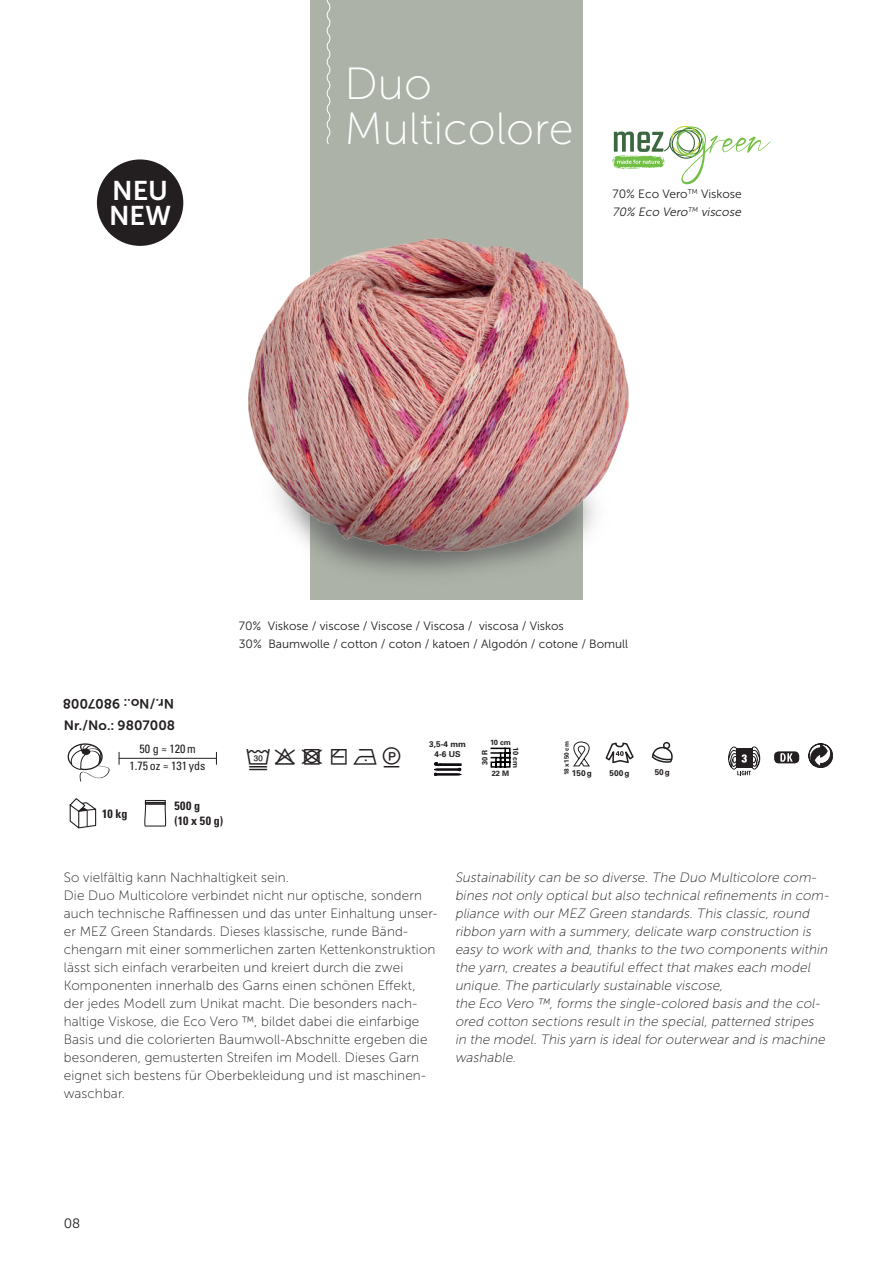
<style>
.page{position:relative;width:893px;height:1263px;background:#fff}
.page>*{position:absolute;margin:0;border:0;box-sizing:border-box;transform-origin:0 0}
.t1{font:45px/45px "Museo Sans 100";color:#fff}
.t2{font:27px/25.2px "Museo Sans 700";color:#fff}
.t3{font:13.5px/18px "Museo Sans 100";letter-spacing:.01em;color:#231f20}
.t4{font:italic 13.5px/18px "Museo Sans 100";color:#231f20}
.t5{font:13.5px "Museo Sans 700";color:#231f20}
.t6{font:13.5px "Museo Sans 300";color:#231f20}
.t7{font:12px/18px "Museo Sans 300";color:#231f20}
.t8{font:condensed 12px/17px "Univers LT Std";color:#231f20;text-align:center}
.t9{font:700 condensed 12px/15px "Univers LT Std";letter-spacing:.03em;color:#231f20}
.t10{font:700 8.25px/9.9px "Univers LT Std";color:#231f20;text-align:center}
.t11{font:700 7.5px "Univers LT Std";color:#231f20}
.t12{font:700 6.3px "Univers LT Std";color:#231f20}
.s1{font-style:italic}
</style>
<div class="page">
<div style="left:310px;top:0;width:273px;height:599px;background:#acb2a7"></div>
<svg style="left:326px;top:0;width:5px;height:144px"></svg>
<svg style="left:70px;top:798px;width:26px;height:30px"></svg>
<div style="left:145px;top:800px;width:21px;height:5px;border:1px solid #231f20"></div>
<svg style="left:144px;top:802px;width:22px;height:24px"></svg>
<hr style="left:119px;top:758px;width:97px;height:1px;background:#231f20">
<svg style="left:119px;top:752px;width:1px;height:13px"></svg>
<svg style="left:216px;top:752px;width:1px;height:13px"></svg>
<div style="left:68px;top:743px;width:35px;height:27px;border:1px solid #231f20;border-radius:50%"></div>
<svg style="left:69px;top:744px;width:41px;height:38px"></svg>
<svg style="left:809px;top:744px;width:24px;height:24px"></svg>
<svg style="left:434px;top:762px;width:27px;height:14px"></svg>
<svg style="left:490px;top:748px;width:20px;height:20px"></svg>
<svg style="left:573px;top:741px;width:17px;height:25px"></svg>
<svg style="left:606px;top:742px;width:28px;height:21px"></svg>
<svg style="left:652px;top:742px;width:21px;height:21px"></svg>
<svg style="left:728px;top:746px;width:32px;height:29px"></svg>
<div style="left:97px;top:159px;width:86px;height:87px;background:#231f20;border-radius:50%"></div>
<div style="left:774px;top:751px;width:25px;height:12px;background:#231f20;border-radius:4px"></div>
<svg style="left:780px;top:753px;width:13px;height:9px"></svg>
<svg style="left:613px;top:126px;width:158px;height:58px"></svg>
<img style="left:248px;top:238px;width:381px;height:336px">
<h2 class="t2" style="left:109px;top:178px;width:64px">NEU<br>NEW</h2>
<h1 class="t1" style="left:345px;top:62px;width:231px">Duo<br>Multicolore</h1>
<p class="t7" style="left:613px;top:185px;width:132px">70% Eco Vero<sup>TM</sup> Viskose<br><span class="s1">70% Eco Vero</span><sup>TM</sup> <span class="s1">viscose</span></p>
<p class="t5" style="left:174px;top:711px;width:113px;rotate:-180deg">Nr. / No.: 9807008</p>
<p class="t5" style="left:64px;top:718px;width:113px">Nr. / No.: 9807008</p>
<p class="t7" style="left:239px;top:617px;width:391px">70% Viskose / viscose / Viscose / Viscosa / viscosa / Viskos<br>30 % Baumwolle / cotton / coton / katoen / Algodón / cotone / Bomull</p>
<p class="t8" style="left:130px;top:740px;width:77px">50 g ≈ 120m<br>1.75oz ≈ 131 yds</p>
<p class="t10" style="left:429px;top:739px;width:38px">3,5-4 mm<br>4-6 US</p>
<p class="t9" style="left:102px;top:806px;width:27px">10 kg</p>
<p class="t9" style="left:174px;top:798px;width:50px">500 g<br>(10 x 50 g)</p>
<p class="t11" style="left:490px;top:738px;width:22px">10 cm</p>
<p class="t11" style="left:520px;top:747px;width:22px;rotate:90deg">10 cm</p>
<p class="t12" style="left:563px;top:775px;width:35px;rotate:-90deg">18x150 cm</p>
<p class="t11" style="left:481px;top:765px;width:17px;rotate:-90deg">30 R</p>
<p class="t10" style="left:572px;top:768px;width:21px">150g</p>
<p class="t10" style="left:610px;top:768px;width:21px">500g</p>
<p class="t11" style="left:492px;top:769px;width:19px">22 M</p>
<p class="t10" style="left:655px;top:767px;width:17px">50g</p>
<p class="t3" style="left:64px;top:869px;width:375px">So vielfältig kann Nachhaltigkeit sein.<br>Die Duo Multicolore verbindet nicht nur optische, sondern auch technische Raffinessen und das unter Einhaltung unser&shy;er MEZ Green Standards. Dieses klassische, runde Bänd&shy;chengarn mit einer sommerlichen zarten Kettenkonstruktion lässt sich einfach verarbeiten und kreiert durch die zwei Komponenten innerhalb des Garns einen schönen Effekt, der jedes Modell zum Unikat macht. Die besonders nach&shy;haltige Viskose, die Eco Vero ™, bildet dabei die einfarbige Basis und die colorierten Baumwoll-Abschnitte ergeben die besonderen, gemusterten Streifen im Modell. Dieses Garn eignet sich bestens für Oberbekleidung und ist maschinen&shy;waschbar.</p>
<p class="t4" style="left:455px;top:869px;width:378px">Sustainability can be so diverse. The Duo Multicolore com&shy;bines not only optical but also technical refinements in com&shy;pliance with our MEZ Green standards. This classic, round ribbon yarn with a summery, delicate warp construction is easy to work with and, thanks to the two components within the yarn, creates a beautiful effect that makes each model unique. The particularly sustainable viscose,<br>the Eco Vero ™, forms the single-colored basis and the col&shy;ored cotton sections result in the special, patterned stripes in the model. This yarn is ideal for outerwear and is machine washable.</p>
<p class="t6" style="left:64px;top:1216px;width:18px">08</p>
</div>
